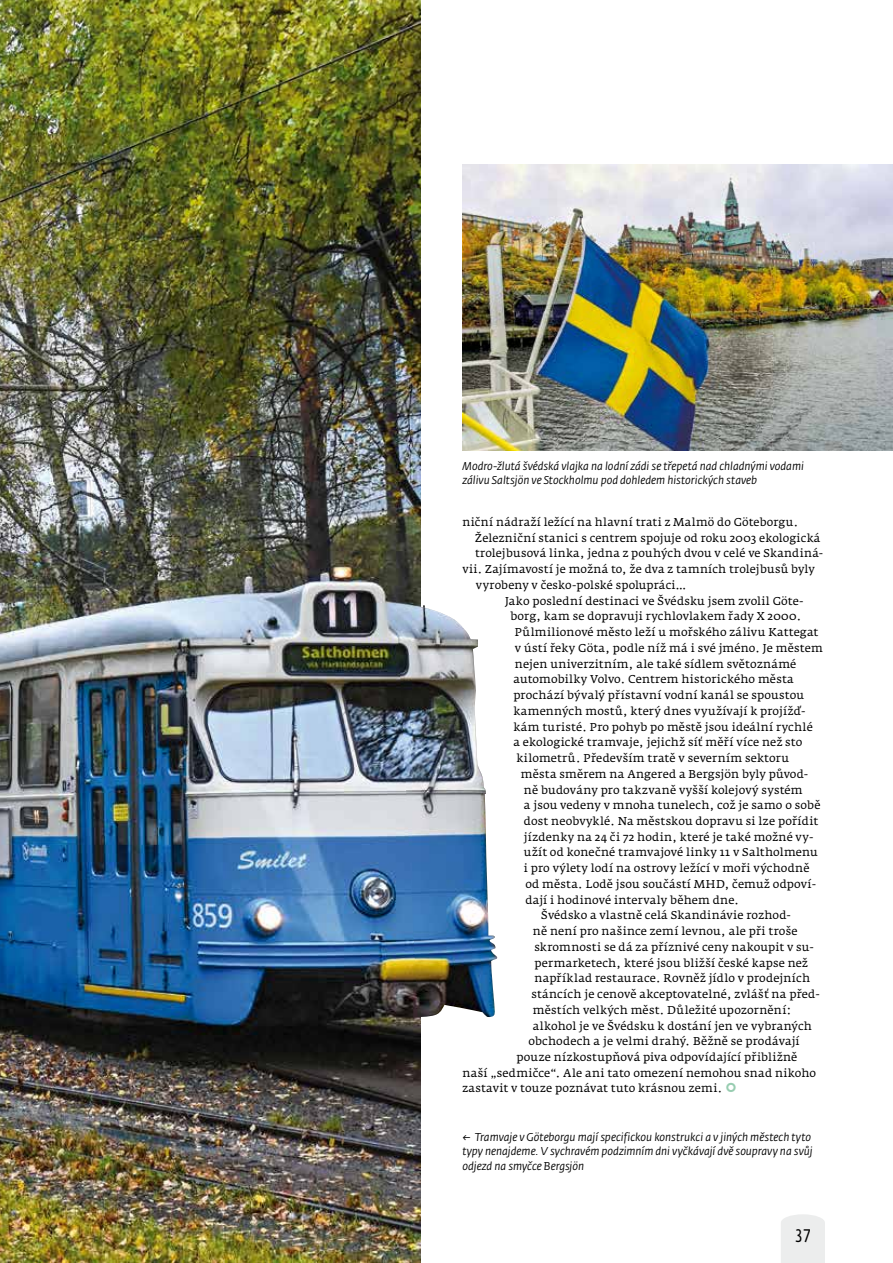
<style>
.page{position:relative;width:893px;height:1263px;background:#fff}
.page>*{position:absolute;margin:0;border:0;box-sizing:border-box;transform-origin:0 0}
.t1{font:18px "CD Fedra Cond Pro";color:#000}
.t2{font:11.25px "Fedra Serif A Pro";letter-spacing:.015em;color:#000}
.t3{font:italic 11.25px/14.2px "CD Fedra";letter-spacing:-.005em;color:#000}
.s1{font-weight:500;font-size:15px;color:#98cdb1}
</style>
<div class="page">
<div style="left:781px;top:1214px;width:44px;height:49px;background:#eceded"></div>
<img style="left:0;top:0;width:421px;height:1263px">
<img style="left:396px;top:605px;width:102px;height:412px">
<img style="left:462px;top:164px;width:431px;height:287px">
<p class="t3" style="left:462px;top:459px;width:343px">Modro-žlutá švédská vlajka na lodní zádi se třepetá nad chladnými vodami zálivu Saltsjön ve Stockholmu pod dohledem historických staveb</p>
<p class="t2" style="left:462px;top:516px;width:337px">niční nádraží ležící na hlavní trati z Malmö do Göteborgu.</p>
<p class="t2" style="left:475px;top:531px;width:347px">Železniční stanici s centrem spojuje od roku 2003 ekologická</p>
<p class="t2" style="left:475px;top:547px;width:349px">trolejbusová linka, jedna z pouhých dvou v celé ve Skandiná-</p>
<p class="t2" style="left:462px;top:563px;width:354px">vii. Zajímavostí je možná to, že dva z tamních trolejbusů byly</p>
<p class="t2" style="left:476px;top:578px;width:212px">vyrobeny v česko-polské spolupráci…</p>
<p class="t2" style="left:505px;top:594px;width:300px">Jako poslední destinaci ve Švédsku jsem zvolil Göte-</p>
<p class="t2" style="left:510px;top:610px;width:292px">borg, kam se dopravuji rychlovlakem řady X 2000.</p>
<p class="t2" style="left:515px;top:626px;width:305px">Půlmilionové město leží u mořského zálivu Kattegat</p>
<p class="t2" style="left:515px;top:641px;width:309px">v ústí řeky Göta, podle níž má i své jméno. Je městem</p>
<p class="t2" style="left:515px;top:657px;width:283px">nejen univerzitním, ale také sídlem světoznámé</p>
<p class="t2" style="left:513px;top:673px;width:282px">automobilky Volvo. Centrem historického města</p>
<p class="t2" style="left:513px;top:689px;width:292px">prochází bývalý přístavní vodní kanál se spoustou</p>
<p class="t2" style="left:513px;top:704px;width:294px">kamenných mostů, který dnes využívají k projížď-</p>
<p class="t2" style="left:513px;top:720px;width:301px">kám turisté. Pro pohyb po městě jsou ideální rychlé</p>
<p class="t2" style="left:513px;top:736px;width:291px">a ekologické tramvaje, jejichž síť měří více než sto</p>
<p class="t2" style="left:516px;top:751px;width:274px">kilometrů. Především tratě v severním sektoru</p>
<p class="t2" style="left:521px;top:767px;width:289px">města směrem na Angered a Bergsjön byly původ-</p>
<p class="t2" style="left:524px;top:783px;width:280px">ně budovány pro takzvaně vyšší kolejový systém</p>
<p class="t2" style="left:524px;top:799px;width:298px">a jsou vedeny v mnoha tunelech, což je samo o sobě</p>
<p class="t2" style="left:524px;top:814px;width:296px">dost neobvyklé. Na městskou dopravu si lze pořídit</p>
<p class="t2" style="left:524px;top:830px;width:291px">jízdenky na 24 či 72 hodin, které je také možné vy-</p>
<p class="t2" style="left:524px;top:846px;width:295px">užít od konečné tramvajové linky 11 v Saltholmenu</p>
<p class="t2" style="left:524px;top:862px;width:287px">i pro výlety lodí na ostrovy ležící v moři východně</p>
<p class="t2" style="left:525px;top:877px;width:292px">od města. Lodě jsou součástí MHD, čemuž odpoví-</p>
<p class="t2" style="left:525px;top:893px;width:215px">dají i hodinové intervaly během dne.</p>
<p class="t2" style="left:541px;top:909px;width:251px">Švédsko a vlastně celá Skandinávie rozhod-</p>
<p class="t2" style="left:533px;top:925px;width:266px">ně není pro našince zemí levnou, ale při troše</p>
<p class="t2" style="left:534px;top:940px;width:281px">skromnosti se dá za příznivé ceny nakoupit v su-</p>
<p class="t2" style="left:534px;top:956px;width:275px">permarketech, které jsou bližší české kapse než</p>
<p class="t2" style="left:534px;top:972px;width:277px">například restaurace. Rovněž jídlo v prodejních</p>
<p class="t2" style="left:531px;top:987px;width:290px">stáncích je cenově akceptovatelné, zvlášť na před-</p>
<p class="t2" style="left:533px;top:1003px;width:260px">městích velkých měst. Důležité upozornění:</p>
<p class="t2" style="left:533px;top:1019px;width:281px">alkohol je ve Švédsku k dostání jen ve vybraných</p>
<p class="t2" style="left:528px;top:1035px;width:273px">obchodech a je velmi drahý. Běžně se prodávají</p>
<p class="t2" style="left:516px;top:1050px;width:282px">pouze nízkostupňová piva odpovídající přibližně</p>
<p class="t2" style="left:462px;top:1066px;width:355px">naší „sedmičce“. Ale ani tato omezení nemohou snad nikoho</p>
<p class="t2" style="left:462px;top:1082px;width:276px">zastavit v touze poznávat tuto krásnou zemi. <span class="s1">○</span></p>
<p class="t3" style="left:462px;top:1130px;width:352px">← Tramvaje v Göteborgu mají specifickou konstrukci a v jiných městech tyto typy nenajdeme. V sychravém podzimním dni vyčkávají dvě soupravy na svůj odjezd na smyčce Bergsjön</p>
<h1 class="t1" style="left:794px;top:1226px;width:18px">37</h1>
</div>
